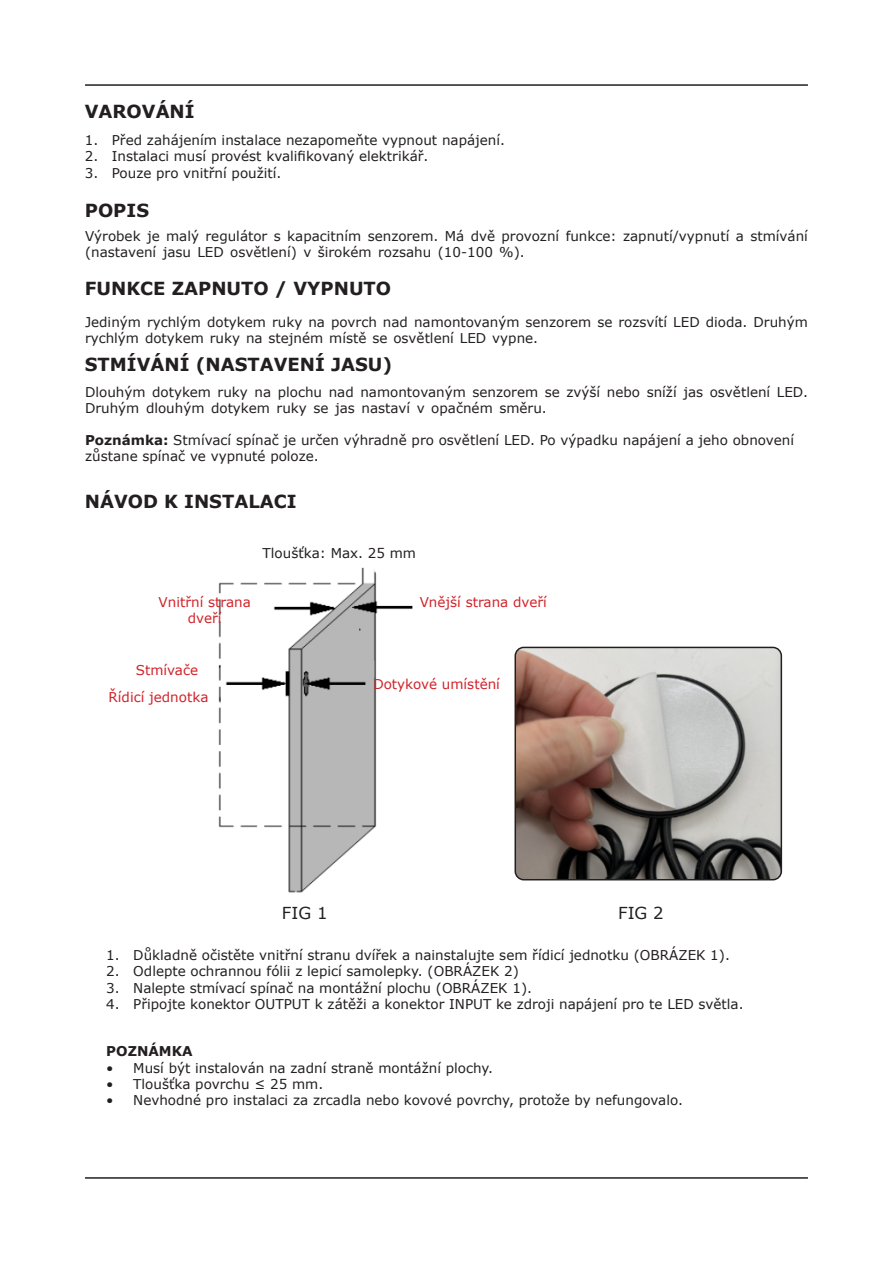
<style>
.page{position:relative;width:893px;height:1263px;background:#fff}
.page>*{position:absolute;margin:0;border:0;box-sizing:border-box;transform-origin:0 0}
.t1{font:700 18px "Verdana";color:#231f20}
.t2{font:16.5px "Verdana";color:#231f20}
.t3{font:13.5px/16.2px "Verdana";color:#231f20}
.t4{font:13.5px/16.2px "Verdana";color:#d1232a;text-align:center}
.t5{font:700 13.5px "Verdana";color:#231f20}
.s1{font-weight:700}
</style>
<div class="page">
<hr style="left:85px;top:84px;width:723px;height:2px;background:#231f20">
<hr style="left:85px;top:1177px;width:723px;height:2px;background:#231f20">
<img style="left:218px;top:567px;width:195px;height:326px">
<img style="left:517px;top:647px;width:264px;height:233px">
<div style="left:514px;top:647px;width:268px;height:233px;border:2px solid #231f20;border-radius:9px"></div>
<p class="t1" style="left:85px;top:98px;width:111px">VAROVÁNÍ</p>
<p class="t3" style="left:85px;top:132px;width:422px">1. Před zahájením instalace nezapomeňte vypnout napájení.</p>
<p class="t3" style="left:85px;top:148px;width:345px">2. Instalaci musí provést kvalifikovaný elektrikář.</p>
<p class="t3" style="left:85px;top:164px;width:198px">3. Pouze pro vnitřní použití.</p>
<p class="t1" style="left:85px;top:198px;width:66px">POPIS</p>
<p class="t3" style="left:85px;top:228px;width:724px">Výrobek je malý regulátor s kapacitním senzorem. Má dvě provozní funkce: zapnutí/vypnutí a stmívání (nastavení jasu LED osvětlení) v širokém rozsahu (10-100 %).</p>
<p class="t1" style="left:85px;top:276px;width:308px">FUNKCE ZAPNUTO / VYPNUTO</p>
<p class="t3" style="left:85px;top:314px;width:724px">Jediným rychlým dotykem ruky na povrch nad namontovaným senzorem se rozsvítí LED dioda. Druhým rychlým dotykem ruky na stejném místě se osvětlení LED vypne.</p>
<p class="t3" style="left:85px;top:384px;width:724px">Dlouhým dotykem ruky na plochu nad namontovaným senzorem se zvýší nebo sníží jas osvětlení LED.<br>Druhým dlouhým dotykem ruky se jas nastaví v opačném směru.</p>
<p class="t1" style="left:85px;top:352px;width:309px">STMÍVÁNÍ (NASTAVENÍ JASU)</p>
<p class="t3" style="left:85px;top:432px;width:710px"><span class="s1">Poznámka:</span> Stmívací spínač je určen výhradně pro osvětlení LED. Po výpadku napájení a jeho obnovení zůstane spínač ve vypnuté poloze.</p>
<p class="t1" style="left:85px;top:489px;width:213px">NÁVOD K INSTALACI</p>
<p class="t3" style="left:263px;top:545px;width:155px">Tloušťka: Max. 25 mm</p>
<p class="t4" style="left:159px;top:593px;width:94px">Vnitřní strana dveří</p>
<p class="t4" style="left:420px;top:593px;width:129px">Vnější strana dveří</p>
<p class="t4" style="left:136px;top:661px;width:64px">Stmívače</p>
<p class="t4" style="left:109px;top:688px;width:101px">Řídicí jednotka</p>
<p class="t4" style="left:373px;top:676px;width:128px">Dotykové umístění</p>
<p class="t2" style="left:282px;top:902px;width:47px">FIG 1</p>
<p class="t2" style="left:618px;top:902px;width:47px">FIG 2</p>
<p class="t3" style="left:106px;top:947px;width:625px">1. Důkladně očistěte vnitřní stranu dvířek a nainstalujte sem řídicí jednotku (OBRÁZEK 1).</p>
<p class="t3" style="left:106px;top:963px;width:414px">2. Odlepte ochrannou fólii z lepicí samolepky. (OBRÁZEK 2)</p>
<p class="t3" style="left:106px;top:979px;width:427px">3. Nalepte stmívací spínač na montážní plochu (OBRÁZEK 1).</p>
<p class="t3" style="left:106px;top:996px;width:639px">4. Připojte konektor OUTPUT k zátěži a konektor INPUT ke zdroji napájení pro te LED světla.</p>
<p class="t5" style="left:106px;top:1042px;width:88px">POZNÁMKA</p>
<p class="t3" style="left:106px;top:1059px;width:388px">• Musí být instalován na zadní straně montážní plochy.</p>
<p class="t3" style="left:106px;top:1076px;width:218px">• Tloušťka povrchu ≤ 25 mm.</p>
<p class="t3" style="left:106px;top:1092px;width:578px">• Nevhodné pro instalaci za zrcadla nebo kovové povrchy, protože by nefungovalo.</p>
</div>
